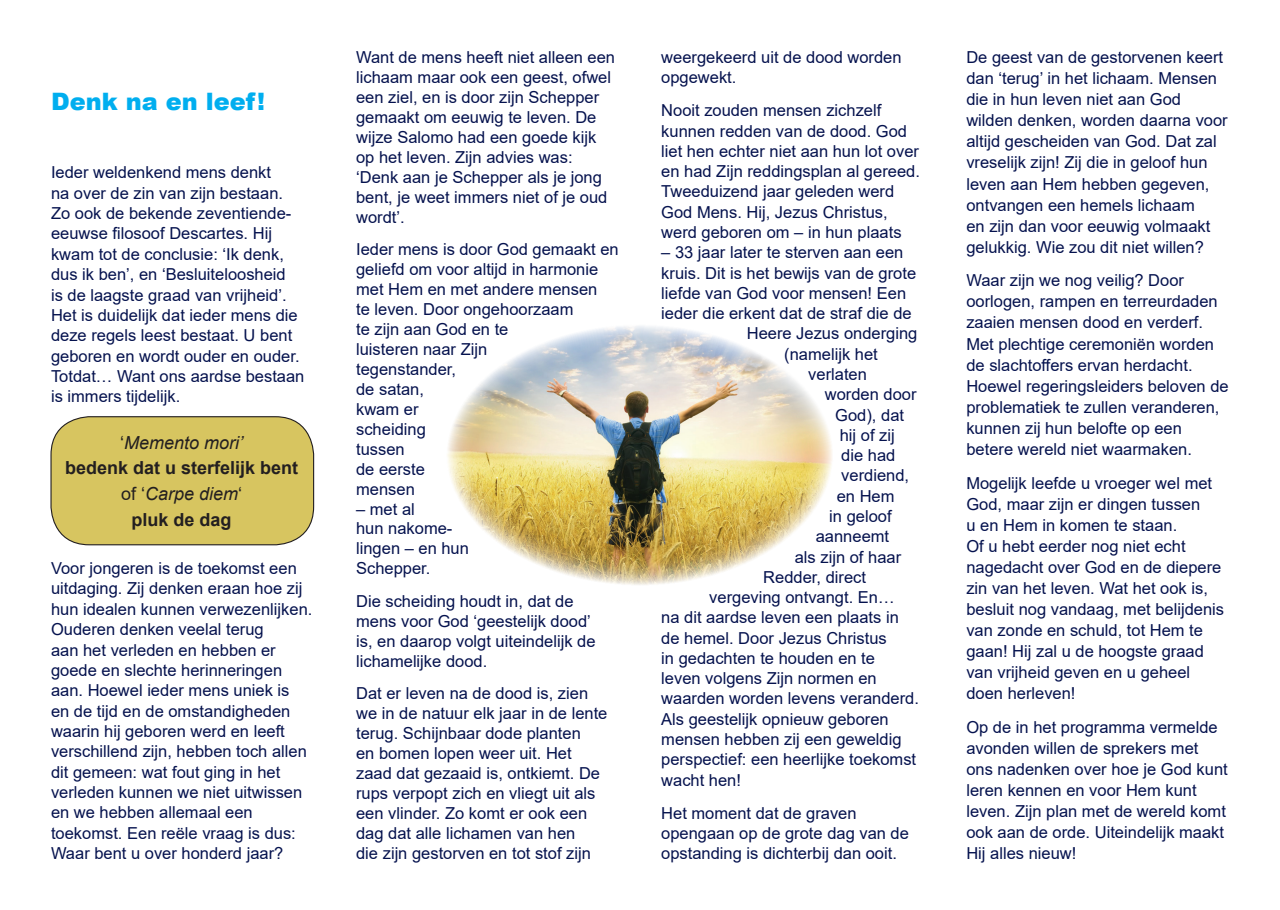
<style>
.page{position:relative;width:1280px;height:910px;background:#fff}
.page>*{position:absolute;margin:0;border:0;box-sizing:border-box;transform-origin:0 0}
.t1{font:900 24px "Arial";color:#00aeef}
.t2{font:700 18px/25.8px "Arial";color:#231f20;text-align:center}
.t3{font:16.5px/20px "Arial";color:#05124e}
.s1{font-weight:400}
.s2{font-weight:400;font-style:italic}
</style>
<div class="page">
<div style="left:51px;top:417px;width:263px;height:128px;background:#d7c560;border-radius:38px"></div>
<div style="left:50px;top:416px;width:264px;height:129px;border:1px solid #231f20;border-radius:38px"></div>
<img style="left:447px;top:326px;width:385px;height:259px">
<h1 class="t1" style="left:51px;top:84px;width:216px">Denk na en leef!</h1>
<p class="t3" style="left:51px;top:162px;width:255px;line-height:20.4px">Ieder weldenkend mens denkt<br>na over de zin van zijn bestaan.<br>Zo ook de bekende zeventiende&shy;eeuwse filosoof Descartes. Hij kwam tot de conclusie: ‘Ik denk, dus ik ben’, en ‘Besluiteloosheid<br>is de laagste graad van vrijheid’.<br>Het is duidelijk dat ieder mens die deze regels leest bestaat. U bent geboren en wordt ouder en ouder.<br>Totdat… Want ons aardse bestaan is immers tijdelijk.</p>
<p class="t2" style="left:65px;top:429px;width:235px"><span class="s1">‘</span><span class="s2">Memento mori’<br></span>bedenk dat u sterfelijk bent <span class="s1">of ‘</span><span class="s2">Carpe diem</span><span class="s1">‘<br></span>pluk de dag</p>
<p class="t3" style="left:51px;top:558px;width:263px;line-height:20.4px">Voor jongeren is de toekomst een uitdaging. Zij denken eraan hoe zij hun idealen kunnen verwezenlijken.<br>Ouderen denken veelal terug<br>aan het verleden en hebben er goede en slechte herinneringen aan. Hoewel ieder mens uniek is<br>en de tijd en de omstandigheden waarin hij geboren werd en leeft verschillend zijn, hebben toch allen dit gemeen: wat fout ging in het verleden kunnen we niet uitwissen en we hebben allemaal een toekomst. Een reële vraag is dus:<br>Waar bent u over honderd jaar?</p>
<p class="t3" style="left:356px;top:47px;width:260px">Want de mens heeft niet alleen een lichaam maar ook een geest, ofwel een ziel, en is door zijn Schepper gemaakt om eeuwig te leven. De wijze Salomo had een goede kijk op het leven. Zijn advies was: ‘Denk aan je Schepper als je jong bent, je weet immers niet of je oud wordt’.</p>
<p class="t3" style="left:356px;top:239px;width:264px">Ieder mens is door God gemaakt en geliefd om voor altijd in harmonie met Hem en met andere mensen<br>te leven. Door ongehoorzaam<br>te zijn aan God en te<br>luisteren naar Zijn<br>tegenstander,<br>de satan,<br>kwam er<br>scheiding<br>tussen<br>de eerste<br>mensen</p>
<p class="t3" style="left:356px;top:499px;width:114px">– met al<br>hun nakome&shy;lingen – en hun<br>Schepper.</p>
<p class="t3" style="left:356px;top:591px;width:241px">Die scheiding houdt in, dat de mens voor God ‘geestelijk dood’ is, en daarop volgt uiteindelijk de lichamelijke dood.</p>
<p class="t3" style="left:356px;top:684px;width:253px">Dat er leven na de dood is, zien we in de natuur elk jaar in de lente terug. Schijnbaar dode planten<br>en bomen lopen weer uit. Het zaad dat gezaaid is, ontkiemt. De rups verpopt zich en vliegt uit als een vlinder. Zo komt er ook een dag dat alle lichamen van hen<br>die zijn gestorven en tot stof zijn</p>
<p class="t3" style="left:661px;top:47px;width:242px">weergekeerd uit de dood worden opgewekt.</p>
<p class="t3" style="left:661px;top:100px;width:260px">Nooit zouden mensen zichzelf kunnen redden van de dood. God liet hen echter niet aan hun lot over en had Zijn reddingsplan al gereed.<br>Tweeduizend jaar geleden werd<br>God Mens. Hij, Jezus Christus, werd geboren om – in hun plaats</p>
<p class="t3" style="left:661px;top:242px;width:244px">– 33 jaar later te sterven aan een</p>
<p class="t3" style="left:661px;top:263px;width:256px">kruis. Dit is het bewijs van de grote</p>
<p class="t3" style="left:661px;top:283px;width:246px">liefde van God voor mensen! Een</p>
<p class="t3" style="left:661px;top:303px;width:252px">ieder die erkent dat de straf die de</p>
<p class="t3" style="left:747px;top:324px;width:172px">Heere Jezus onderging</p>
<p class="t3" style="left:784px;top:344px;width:95px">(namelijk het</p>
<p class="t3" style="left:808px;top:364px;width:60px">verlaten</p>
<p class="t3" style="left:825px;top:384px;width:93px">worden door</p>
<p class="t3" style="left:835px;top:405px;width:70px">God), dat</p>
<p class="t3" style="left:840px;top:425px;width:57px">hij of zij</p>
<p class="t3" style="left:841px;top:445px;width:56px">die had</p>
<p class="t3" style="left:841px;top:465px;width:69px">verdiend,</p>
<p class="t3" style="left:837px;top:486px;width:59px">en Hem</p>
<p class="t3" style="left:829px;top:506px;width:64px">in geloof</p>
<p class="t3" style="left:816px;top:526px;width:75px">aanneemt</p>
<p class="t3" style="left:795px;top:547px;width:108px">als zijn of haar</p>
<p class="t3" style="left:763px;top:567px;width:104px">Redder, direct</p>
<p class="t3" style="left:709px;top:587px;width:187px">vergeving ontvangt. En…</p>
<p class="t3" style="left:661px;top:607px;width:239px">na dit aardse leven een plaats in</p>
<p class="t3" style="left:661px;top:628px;width:227px">de hemel. Door Jezus Christus</p>
<p class="t3" style="left:661px;top:648px;width:215px">in gedachten te houden en te</p>
<p class="t3" style="left:661px;top:668px;width:217px">leven volgens Zijn normen en</p>
<p class="t3" style="left:661px;top:689px;width:259px">waarden worden levens veranderd.</p>
<p class="t3" style="left:661px;top:709px;width:229px">Als geestelijk opnieuw geboren</p>
<p class="t3" style="left:661px;top:729px;width:242px">mensen hebben zij een geweldig</p>
<p class="t3" style="left:661px;top:749px;width:256px">perspectief: een heerlijke toekomst</p>
<p class="t3" style="left:661px;top:770px;width:81px">wacht hen!</p>
<p class="t3" style="left:661px;top:803px;width:249px">Het moment dat de graven opengaan op de grote dag van de opstanding is dichterbij dan ooit.</p>
<p class="t3" style="left:966px;top:47px;width:263px;line-height:21px">De geest van de gestorvenen keert dan ‘terug’ in het lichaam. Mensen die in hun leven niet aan God wilden denken, worden daarna voor altijd gescheiden van God. Dat zal vreselijk zijn! Zij die in geloof hun leven aan Hem hebben gegeven, ontvangen een hemels lichaam<br>en zijn dan voor eeuwig volmaakt gelukkig. Wie zou dit niet willen?</p>
<p class="t3" style="left:966px;top:270px;width:264px;line-height:21px">Waar zijn we nog veilig? Door oorlogen, rampen en terreurdaden zaaien mensen dood en verderf.<br>Met plechtige ceremoniën worden de slachtoffers ervan herdacht.<br>Hoewel regeringsleiders beloven de problematiek te zullen veranderen, kunnen zij hun belofte op een betere wereld niet waarmaken.</p>
<p class="t3" style="left:966px;top:472px;width:259px;line-height:21px">Mogelijk leefde u vroeger wel met<br>God, maar zijn er dingen tussen<br>u en Hem in komen te staan.<br>Of u hebt eerder nog niet echt nagedacht over God en de diepere zin van het leven. Wat het ook is, besluit nog vandaag, met belijdenis van zonde en schuld, tot Hem te gaan! Hij zal u de hoogste graad van vrijheid geven en u geheel doen herleven!</p>
<p class="t3" style="left:966px;top:716px;width:263px;line-height:21px">Op de in het programma vermelde avonden willen de sprekers met ons nadenken over hoe je God kunt leren kennen en voor Hem kunt leven. Zijn plan met de wereld komt ook aan de orde. Uiteindelijk maakt<br>Hij alles nieuw!</p>
</div>
